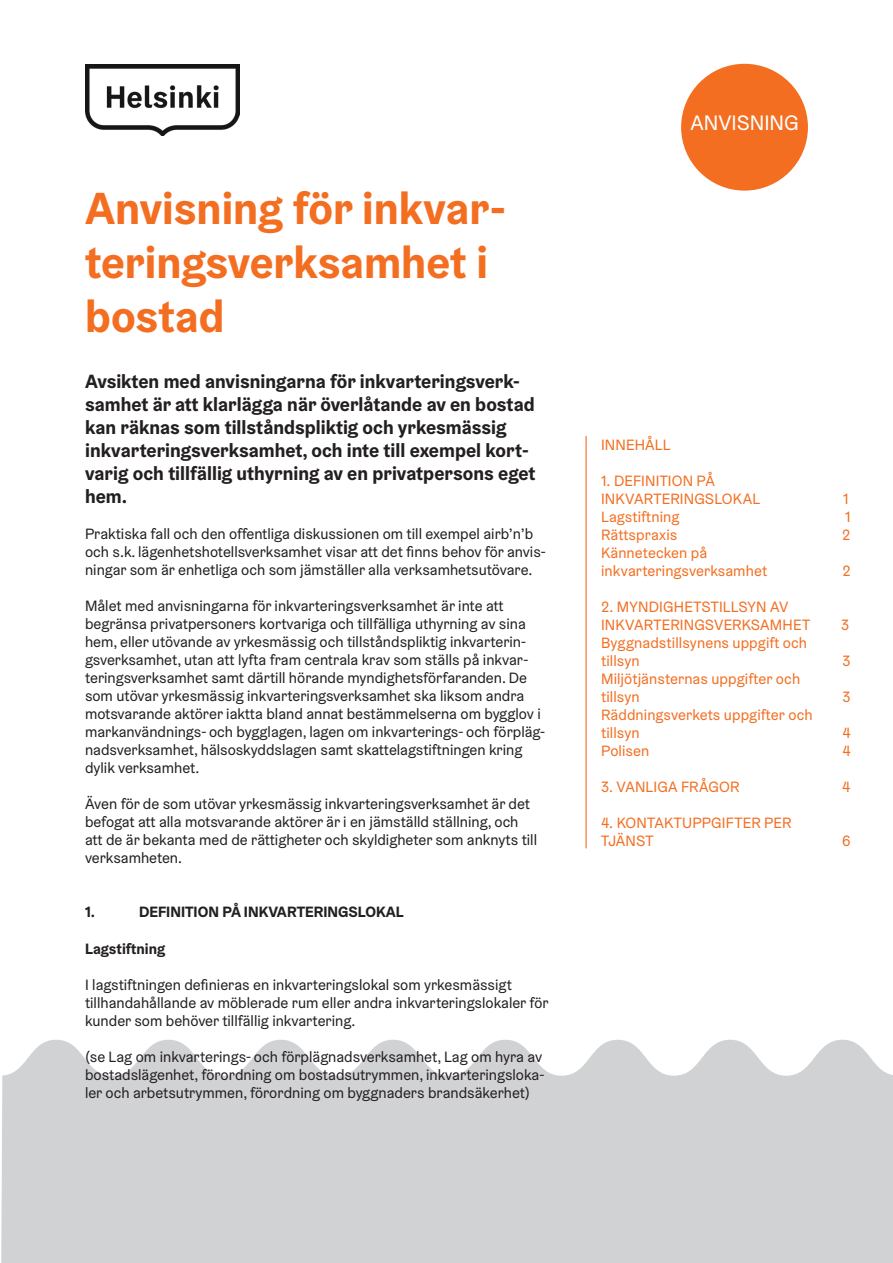
<style>
.page{position:relative;width:893px;height:1263px;background:#fff}
.page>*{position:absolute;margin:0;border:0;box-sizing:border-box;transform-origin:0 0}
.Pääotsikko{font:700 45px/54px "Helsinki Grotesk";color:#f36e21}
.t1{font:21px "Helsinki Grotesk";color:#fff}
.Ingressi{font:700 19.2px/23.1px "Helsinki Grotesk";color:#231f20}
.Ingressi-2{font:15px/18px "Helsinki Grotesk";color:#231f20}
.Leipis_Helsinki_Grts{font:15px/18px "Helsinki Grotesk";color:#231f20}
.Sisällysluettelo{font:15px/18px "Helsinki Grotesk";letter-spacing:.005em;color:#f36e21}
.Ingressi-3{font:700 15px "Helsinki Grotesk";color:#231f20}
.Leipis_Helsinki_Grts-2{font:700 15px "Helsinki Grotesk";color:#231f20}
</style>
<div class="page">
<svg style="left:1px;top:1040px;width:892px;height:223px;background:#d4d5d7"></svg>
<img style="left:85px;top:64px;width:155px;height:72px">
<div style="left:681px;top:64px;width:127px;height:127px;background:#f36e21;border-radius:50%"></div>
<hr style="left:585px;top:436px;width:2px;height:412px;background:#f36e21">
<p class="Pääotsikko" style="left:85px;top:181px;width:422px">Anvisning för inkvar&shy;teringsverksamhet i bostad</p>
<p class="Ingressi" style="left:85px;top:369px;width:452px">Avsikten med anvisningarna för inkvarteringsverk&shy;samhet är att klarlägga när överlåtande av en bostad kan räknas som tillståndspliktig och yrkesmässig inkvarteringsverksamhet, och inte till exempel kort&shy;varig och tillfällig uthyrning av en privatpersons eget hem.</p>
<p class="Ingressi-2" style="left:85px;top:525px;width:462px">Praktiska fall och den offentliga diskussionen om till exempel airb’n’b och s.k. lägenhetshotellsverksamhet visar att det finns behov för anvis&shy;ningar som är enhetliga och som jämställer alla verksamhetsutövare.</p>
<p class="Ingressi-2" style="left:85px;top:597px;width:462px">Målet med anvisningarna för inkvarteringsverksamhet är inte att begränsa privatpersoners kortvariga och tillfälliga uthyrning av sina hem, eller utövande av yrkesmässig och tillståndspliktig inkvarterin&shy;gsverksamhet, utan att lyfta fram centrala krav som ställs på inkvar&shy;teringsverksamhet samt därtill hörande myndighetsförfaranden. De som utövar yrkesmässig inkvarteringsverksamhet ska liksom andra motsvarande aktörer iaktta bland annat bestämmelserna om bygglov i markanvändnings- och bygglagen, lagen om inkvarterings- och förpläg&shy;nadsverksamhet, hälsoskyddslagen samt skattelagstiftningen kring dylik verksamhet.</p>
<p class="Ingressi-2" style="left:85px;top:795px;width:454px">Även för de som utövar yrkesmässig inkvarteringsverksamhet är det befogat att alla motsvarande aktörer är i en jämställd ställning, och att de är bekanta med de rättigheter och skyldigheter som anknyts till verksamheten.</p>
<p class="Ingressi-3" style="left:85px;top:902px;width:11px">1.</p>
<p class="Ingressi-3" style="left:139px;top:902px;width:266px">DEFINITION PÅ INKVARTERINGSLOKAL</p>
<p class="Leipis_Helsinki_Grts-2" style="left:85px;top:939px;width:82px">Lagstiftning</p>
<p class="Leipis_Helsinki_Grts" style="left:85px;top:976px;width:465px">I lagstiftningen definieras en inkvarteringslokal som yrkesmässigt tillhandahållande av möblerade rum eller andra inkvarteringslokaler för kunder som behöver tillfällig inkvartering.</p>
<p class="Leipis_Helsinki_Grts" style="left:85px;top:1048px;width:461px">(se Lag om inkvarterings- och förplägnadsverksamhet, Lag om hyra av bostadslägenhet, förordning om bostadsutrymmen, inkvarteringsloka&shy;ler och arbetsutrymmen, förordning om byggnaders brandsäkerhet)</p>
<h2 class="t1" style="left:690px;top:110px;width:110px">ANVISNING</h2>
<p class="Sisällysluettelo" style="left:601px;top:436px;width:71px">INNEHÅLL</p>
<p class="Sisällysluettelo" style="left:601px;top:472px;width:161px">1. DEFINITION PÅ<br>INKVARTERINGSLOKAL</p>
<p class="Sisällysluettelo" style="left:843px;top:490px;width:7px">1</p>
<p class="Sisällysluettelo" style="left:601px;top:508px;width:80px">Lagstiftning</p>
<p class="Sisällysluettelo" style="left:845px;top:508px;width:7px">1</p>
<p class="Sisällysluettelo" style="left:601px;top:526px;width:78px">Rättspraxis</p>
<p class="Sisällysluettelo" style="left:842px;top:526px;width:10px">2</p>
<p class="Sisällysluettelo" style="left:601px;top:544px;width:168px">Kännetecken på inkvarteringsverksamhet</p>
<p class="Sisällysluettelo" style="left:842px;top:562px;width:10px">2</p>
<p class="Sisällysluettelo" style="left:601px;top:598px;width:210px">2. MYNDIGHETSTILLSYN AV<br>INKVARTERINGSVERKSAMHET</p>
<p class="Sisällysluettelo" style="left:841px;top:616px;width:10px">3</p>
<p class="Sisällysluettelo" style="left:601px;top:634px;width:208px">Byggnadstillsynens uppgift och</p>
<p class="Sisällysluettelo" style="left:601px;top:652px;width:40px">tillsyn</p>
<p class="Sisällysluettelo" style="left:842px;top:652px;width:10px">3</p>
<p class="Sisällysluettelo" style="left:601px;top:670px;width:201px">Miljötjänsternas uppgifter och</p>
<p class="Sisällysluettelo" style="left:601px;top:688px;width:40px">tillsyn</p>
<p class="Sisällysluettelo" style="left:842px;top:688px;width:10px">3</p>
<p class="Sisällysluettelo" style="left:601px;top:706px;width:213px">Räddningsverkets uppgifter och tillsyn</p>
<p class="Sisällysluettelo" style="left:842px;top:724px;width:10px">4</p>
<p class="Sisällysluettelo" style="left:601px;top:742px;width:50px">Polisen</p>
<p class="Sisällysluettelo" style="left:842px;top:742px;width:10px">4</p>
<p class="Sisällysluettelo" style="left:601px;top:778px;width:140px">3. VANLIGA FRÅGOR</p>
<p class="Sisällysluettelo" style="left:842px;top:778px;width:10px">4</p>
<p class="Sisällysluettelo" style="left:601px;top:814px;width:192px">4. KONTAKTUPPGIFTER PER</p>
<p class="Sisällysluettelo" style="left:601px;top:832px;width:54px">TJÄNST</p>
<p class="Sisällysluettelo" style="left:842px;top:832px;width:10px">6</p>
</div>
